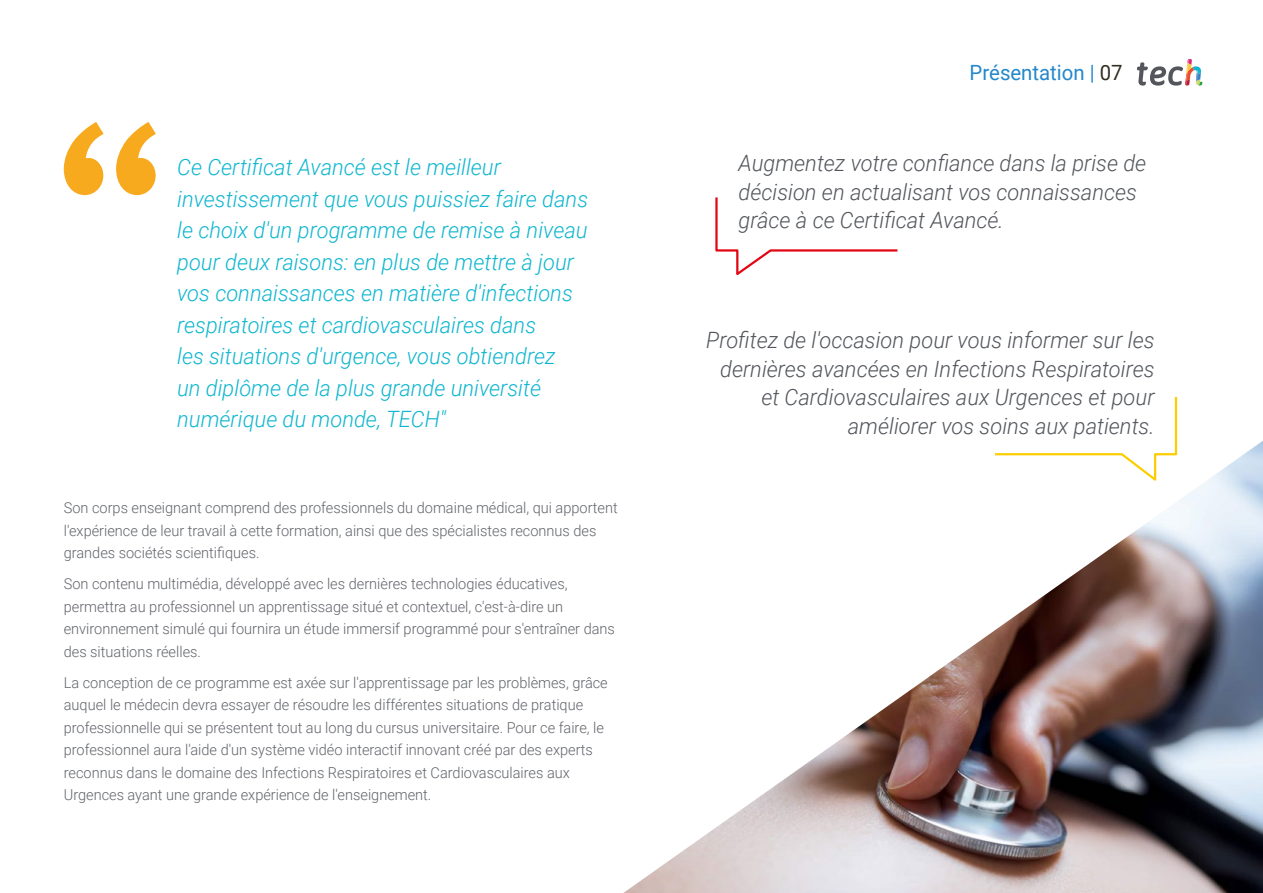
<style>
.page{position:relative;width:1263px;height:893px;background:#fff}
.page>*{position:absolute;margin:0;border:0;box-sizing:border-box;transform-origin:0 0}
.t1{font:italic 300 22.5px/31.5px "Roboto";color:#0fb6cf}
.t2{font:italic 300 22.5px/28.5px "Roboto";color:#52555b;text-align:right}
.t3{font:21px "Roboto";color:#2488c9}
.t4{font:300 15px/22.5px "Roboto";color:#61646a}
.s1{color:#2489ca}
.s2{color:#312e20}
</style>
<div class="page">
<svg style="left:64px;top:122px;width:92px;height:73px"></svg>
<svg style="left:1174px;top:397px;width:4px;height:44px"></svg>
<svg style="left:715px;top:197px;width:183px;height:78px"></svg>
<img style="left:623px;top:441px;width:640px;height:452px">
<svg style="left:1137px;top:59px;width:65px;height:27px"></svg>
<p class="t1" style="left:177px;top:150px;width:412px">Ce Certificat Avancé est le meilleur investissement que vous puissiez faire dans le choix d'un programme de remise à niveau pour deux raisons: en plus de mettre à jour vos connaissances en matière d'infections respiratoires et cardiovasculaires dans<br>les situations d'urgence, vous obtiendrez<br>un diplôme de la plus grande université numérique du monde, TECH"</p>
<p class="t4" style="left:64px;top:496px;width:555px">Son corps enseignant comprend des professionnels du domaine médical, qui apportent l'expérience de leur travail à cette formation, ainsi que des spécialistes reconnus des grandes sociétés scientifiques.</p>
<p class="t4" style="left:64px;top:572px;width:553px">Son contenu multimédia, développé avec les dernières technologies éducatives, permettra au professionnel un apprentissage situé et contextuel, c'est-à-dire un environnement simulé qui fournira un étude immersif programmé pour s'entraîner dans des situations réelles.</p>
<p class="t4" style="left:64px;top:670px;width:545px">La conception de ce programme est axée sur l'apprentissage par les problèmes, grâce auquel le médecin devra essayer de résoudre les différentes situations de pratique professionnelle qui se présentent tout au long du cursus universitaire. Pour ce faire, le professionnel aura l'aide d'un système vidéo interactif innovant créé par des experts reconnus dans le domaine des Infections Respiratoires et Cardiovasculaires aux Urgences ayant une grande expérience de l'enseignement.</p>
<h2 class="t3" style="left:970px;top:57px;width:155px">Présentation <span class="s1">|</span> <span class="s2">07</span></h2>
<h1 class="t2" style="left:738px;top:148px;width:409px;text-align:left">Augmentez votre confiance dans la prise de décision en actualisant vos connaissances grâce à ce Certificat Avancé.</h1>
<h1 class="t2" style="left:706px;top:325px;width:450px">Profitez de l'occasion pour vous informer sur les dernières avancées en Infections Respiratoires et Cardiovasculaires aux Urgences et pour améliorer vos soins aux patients.</h1>
</div>
